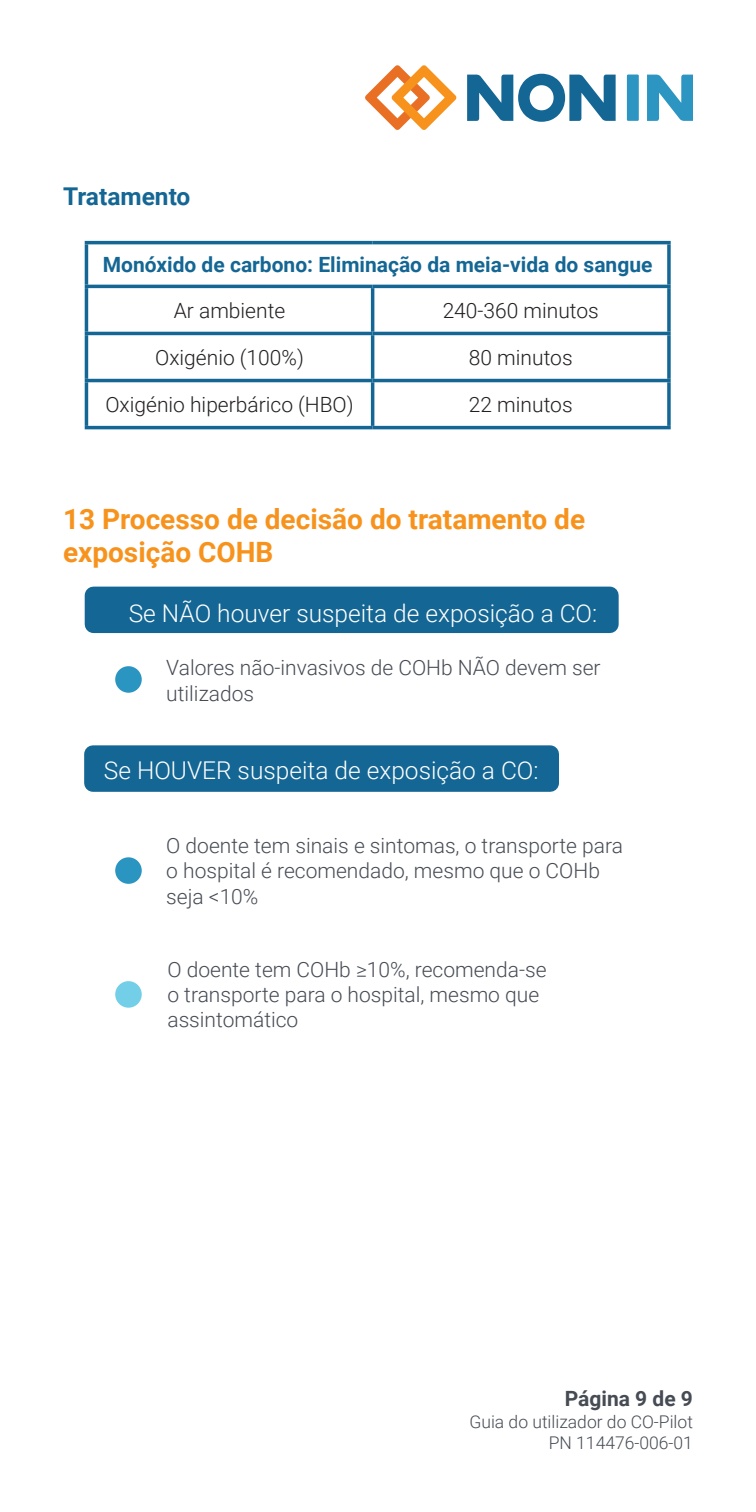
<style>
.page{position:relative;width:756px;height:1512px;background:#fff}
.page>*{position:absolute;margin:0;border:0;box-sizing:border-box;transform-origin:0 0}
.t1{font:700 28px/33.6px "Roboto";color:#f7931d}
.t2{font:300 24.5px "Roboto";color:#fff}
.t3{font:700 24.5px "Roboto";color:#146694}
.t4{font:300 21px/25.2px "Roboto";color:#464b54}
.t5{font:300 21px "Roboto";color:#231f20}
.t6{font:700 21px "Roboto";color:#146694}
.t7{font:700 21px "Roboto";color:#464b54}
.t8{font:300 17.5px/21px "Roboto";color:#464b54;text-align:right}
</style>
<div class="page">
<svg style="left:647px;top:75px;width:46px;height:46px"></svg>
<svg style="left:467px;top:74px;width:149px;height:48px"></svg>
<div style="left:627px;top:75px;width:12px;height:46px;background:#2d95c2"></div>
<svg style="left:365px;top:65px;width:92px;height:64px"></svg>
<svg style="left:667px;top:244px;width:4px;height:41px"></svg>
<hr style="left:85px;top:382px;width:3px;height:44px;background:#146694">
<hr style="left:85px;top:335px;width:3px;height:44px;background:#146694">
<hr style="left:85px;top:379px;width:288px;height:3px;background:#146694">
<hr style="left:373px;top:332px;width:298px;height:3px;background:#146694">
<hr style="left:373px;top:379px;width:298px;height:3px;background:#146694">
<hr style="left:371px;top:382px;width:3px;height:44px;background:#146694">
<svg style="left:667px;top:382px;width:4px;height:44px"></svg>
<hr style="left:85px;top:241px;width:288px;height:3px;background:#146694">
<hr style="left:85px;top:244px;width:3px;height:41px;background:#146694">
<hr style="left:373px;top:241px;width:298px;height:3px;background:#146694">
<hr style="left:85px;top:285px;width:288px;height:3px;background:#146694">
<hr style="left:373px;top:285px;width:298px;height:3px;background:#146694">
<hr style="left:85px;top:288px;width:3px;height:44px;background:#146694">
<hr style="left:85px;top:332px;width:288px;height:3px;background:#146694">
<hr style="left:371px;top:288px;width:3px;height:44px;background:#146694">
<hr style="left:371px;top:335px;width:3px;height:44px;background:#146694">
<hr style="left:85px;top:426px;width:288px;height:3px;background:#146694">
<hr style="left:373px;top:426px;width:298px;height:3px;background:#146694">
<svg style="left:667px;top:288px;width:4px;height:44px"></svg>
<svg style="left:667px;top:335px;width:4px;height:44px"></svg>
<div style="left:93px;top:595px;width:517px;height:29px;background:#146694"></div>
<div style="left:85px;top:587px;width:534px;height:46px;border:18px solid #146694"></div>
<div style="left:93px;top:754px;width:457px;height:29px;background:#146694"></div>
<div style="left:84px;top:745px;width:475px;height:47px;border:18px solid #146694"></div>
<div style="left:115px;top:666px;width:27px;height:27px;background:#2b95c2;border-radius:50%"></div>
<div style="left:115px;top:857px;width:27px;height:27px;background:#2b95c2;border-radius:50%"></div>
<div style="left:115px;top:981px;width:27px;height:27px;background:#73cfe8;border-radius:50%"></div>
<p class="t3" style="left:63px;top:187px;width:129px">Tratamento</p>
<p class="t6" style="left:103px;top:250px;width:551px">Monóxido de carbono: Eliminação da meia-vida do sangue</p>
<p class="t5" style="left:174px;top:296px;width:113px">Ar ambiente</p>
<p class="t5" style="left:443px;top:296px;width:158px">240-360 minutos</p>
<p class="t5" style="left:155px;top:343px;width:150px">Oxigénio (100%)</p>
<p class="t5" style="left:469px;top:343px;width:105px">80 minutos</p>
<p class="t5" style="left:105px;top:390px;width:250px">Oxigénio hiperbárico (HBO)</p>
<p class="t5" style="left:469px;top:396px;width:105px">22 minutos</p>
<h1 class="t1" style="left:63px;top:501px;width:524px">13 Processo de decisão do tratamento de exposição COHB</h1>
<p class="t2" style="left:129px;top:596px;width:470px">Se NÃO houver suspeita de exposição a CO:</p>
<p class="t4" style="left:166px;top:655px;width:436px">Valores não-invasivos de COHb NÃO devem ser utilizados</p>
<p class="t2" style="left:104px;top:753px;width:436px">Se HOUVER suspeita de exposição a CO:</p>
<p class="t4" style="left:166px;top:835px;width:458px">O doente tem sinais e sintomas, o transporte para o hospital é recomendado, mesmo que o COHb seja &lt;10%</p>
<p class="t4" style="left:167px;top:956px;width:381px">O doente tem COHb ≥10%, recomenda-se o transporte para o hospital, mesmo que assintomático</p>
<p class="t7" style="left:565px;top:1390px;width:130px">Página 9 de 9</p>
<p class="t8" style="left:469px;top:1413px;width:225px">Guia do utilizador do CO-Pilot<br>PN 114476-006-01</p>
</div>
